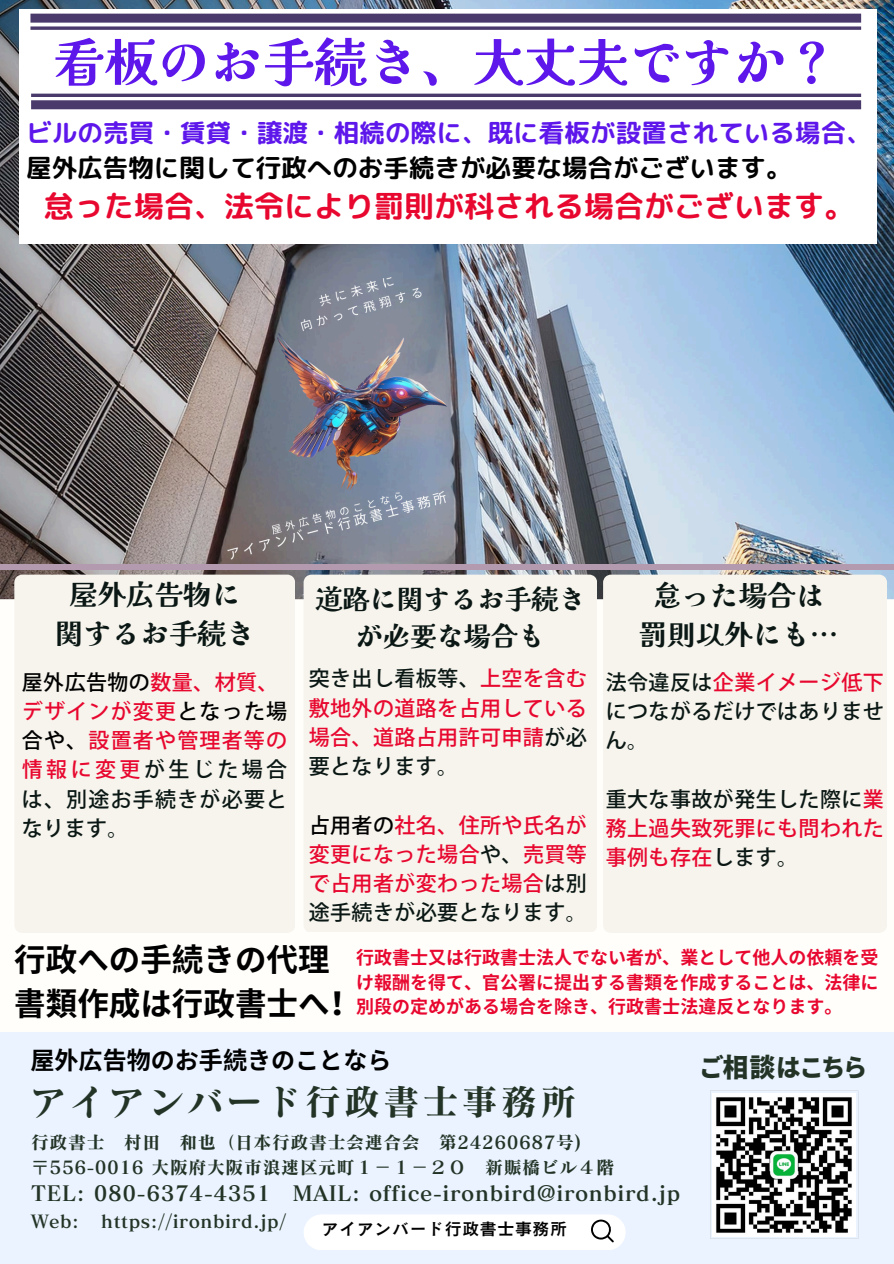
<style>
.page{position:relative;width:894px;height:1264px;background:#fff}
.page>*{position:absolute;margin:0;border:0;box-sizing:border-box;transform-origin:0 0}
.t1{font:700 52.35px "Kaisei Tokumin";color:#5e17eb}
.t2{font:36px "Canva Matisse Pro N B";letter-spacing:.09em;color:#233427}
.t3{font:700 31.5px/43.8px "Noto Sans CJ Ksc";color:#000}
.t4{font:30px "rounded mplus 1 p bold";color:#e8072f}
.t5{font:700 28.5px/39.3px "Kaisei Tokumin";color:#0a1714;text-align:center}
.t6{font:700 27px/37.2px "Kaisei Tokumin";color:#0a1714;text-align:center}
.t7{font:26.1px "Gen Seki Gothic TW H";letter-spacing:.03em;color:#233427}
.t8{font:25.5px/34.8px "rounded mplus 1 p bold";color:#5e17eb}
.t9{font:700 24px "Noto Sans CJ Ksc";color:#000}
.t10{font:500 21px/29.2px "Koz Go Pr 6 N";letter-spacing:.02em;color:#e8072f;text-align:justify}
.t11{font:500 21px/29.2px "Koz Go Pr 6 N";letter-spacing:.055em;color:#e8072f}
.t12{font:21px "Canva Matisse Pro N B";letter-spacing:.03em;color:#233427}
.t13{font:500 21px/29.2px "Koz Go Pr 6 N";letter-spacing:.02em;color:#0a1714;text-align:justify}
.t14{font:18px/24.8px "Canva Matisse Pro N B";letter-spacing:.03em;color:#233427}
.t15{font:700 18px/24.8px "Noto Sans CJ Ksc";color:#e8072f;text-align:justify}
.t16{font:16.8px "Canva Cezanne Pro N DB";letter-spacing:.04em;color:#000}
.s1{color:#000}
.s2{color:#0a1714}
.s3{color:#e8072f}
</style>
<div class="page">
<div style="left:0;top:0;width:893px;height:1263px;background:#fffefb"></div>
<img style="left:0;top:0;width:893px;height:599px">
<div style="left:19px;top:10px;width:857px;height:234px;background:#fff"></div>
<div style="left:0;top:564px;width:893px;height:6px;background:#b49aaf"></div>
<div style="left:14px;top:574px;width:281px;height:358px;background:#f6f4ec"></div>
<div style="left:303px;top:574px;width:294px;height:358px;background:#f6f4ec"></div>
<div style="left:603px;top:574px;width:283px;height:358px;background:#f6f4ec"></div>
<div style="left:0;top:1032px;width:893px;height:231px;background:#eaf3ff"></div>
<div style="left:31px;top:100px;width:829px;height:9px;background:#4a3a6b"></div>
<hr style="left:31px;top:94px;width:829px;height:3px;background:#4a3a6b">
<div style="left:30px;top:14px;width:830px;height:9px;background:#4a3a6b"></div>
<svg style="left:30px;top:26px;width:830px;height:4px;background:#655881"></svg>
<div style="left:303px;top:1214px;width:322px;height:36px;background:#fff;border-radius:18px"></div>
<svg style="left:591px;top:1219px;width:22px;height:22px"></svg>
<svg style="left:710px;top:1090px;width:148px;height:148px;background:#8b8e8d"></svg>
<h6 class="t1" style="left:53px;top:21px;width:786px">看板のお手続き、大丈夫ですか？</h6>
<h1 class="t8" style="left:26px;top:115px;width:846px">ビルの売買・賃貸・譲渡・相続の際に、既に看板が設置されている場合、<span class="s1">屋外広告物に関して行政へのお手続きが必要な場合がございます。</span></h1>
<h1 class="t4" style="left:44px;top:185px;width:811px">怠った場合、法令により罰則が科される場合がございます。</h1>
<h6 class="t5" style="left:55px;top:572px;width:201px">屋外広告物に関するお手続き</h6>
<h3 class="t11" style="left:22px;top:667px;width:267px"><span class="s1">屋外広告物の</span>数量、材質、デザインが変更<span class="s1">となった場合や、</span>設置者や管理者等の情報に変更<span class="s2">が生じた場合は、別途お手続きが必要となります。</span></h3>
<p class="t6" style="left:315px;top:579px;width:271px">道路に関するお手続きが必要な場合も</p>
<h6 class="t10" style="left:308px;top:663px;width:279px"><span class="s2">突き出し看板等、</span>上空を含む敷地外の道路を占用している場合、道路占用許可申請<span class="s2">が必要となります。</span></h6>
<h3 class="t10" style="left:308px;top:810px;width:279px"><span class="s1">占用者の</span>社名、住所や氏名が変更になった場合<span class="s2">や、</span>売買等で占用者が変わった場合<span class="s2">は別途手続きが必要となります。</span></h3>
<p class="t5" style="left:638px;top:573px;width:201px">怠った場合は罰則以外にも…</p>
<h5 class="t13" style="left:605px;top:667px;width:279px">法令違反は<span class="s3">企業イメージ低下</span>につながるだけではありません。</h5>
<h4 class="t10" style="left:605px;top:784px;width:279px"><span class="s2">重大な事故が発生した際に</span>業務上過失致死罪にも問われた事例も存在<span class="s2">します。</span></h4>
<h6 class="t3" style="left:14px;top:936px;width:348px">行政への手続きの代理書類作成は行政書士へ！</h6>
<p class="t15" style="left:356px;top:943px;width:524px">行政書士又は行政書士法人でない者が、業として他人の依頼を受け報酬を得て、官公署に提出する書類を作成することは、法律に別段の定めがある場合を除き、行政書士法違反となります。</p>
<h2 class="t9" style="left:30px;top:1041px;width:362px">屋外広告物のお手続きのことなら</h2>
<h3 class="t2" style="left:30px;top:1083px;width:547px">アイアンバード行政書士事務所</h3>
<h4 class="t14" style="left:31px;top:1129px;width:584px;text-indent:148px">和也（日本行政書士会連合会 第24260687号)〒556-0016 大阪府大阪市浪速区元町１－１－２０ 新賑橋ビル４階</h4>
<h4 class="t12" style="left:31px;top:1182px;width:650px">TEL: 080-6374-4351 MAIL: office-ironbird@ironbird.jp</h4>
<h4 class="t14" style="left:31px;top:1208px;width:256px">Web: https://ironbird.jp/</h4>
<h4 class="t14" style="left:31px;top:1129px;width:126px">行政書士 村田</h4>
<h4 class="t16" style="left:322px;top:1220px;width:246px">アイアンバード行政書士事務所</h4>
<p class="t7" style="left:700px;top:1053px;width:167px">ご相談はこちら</p>
</div>
